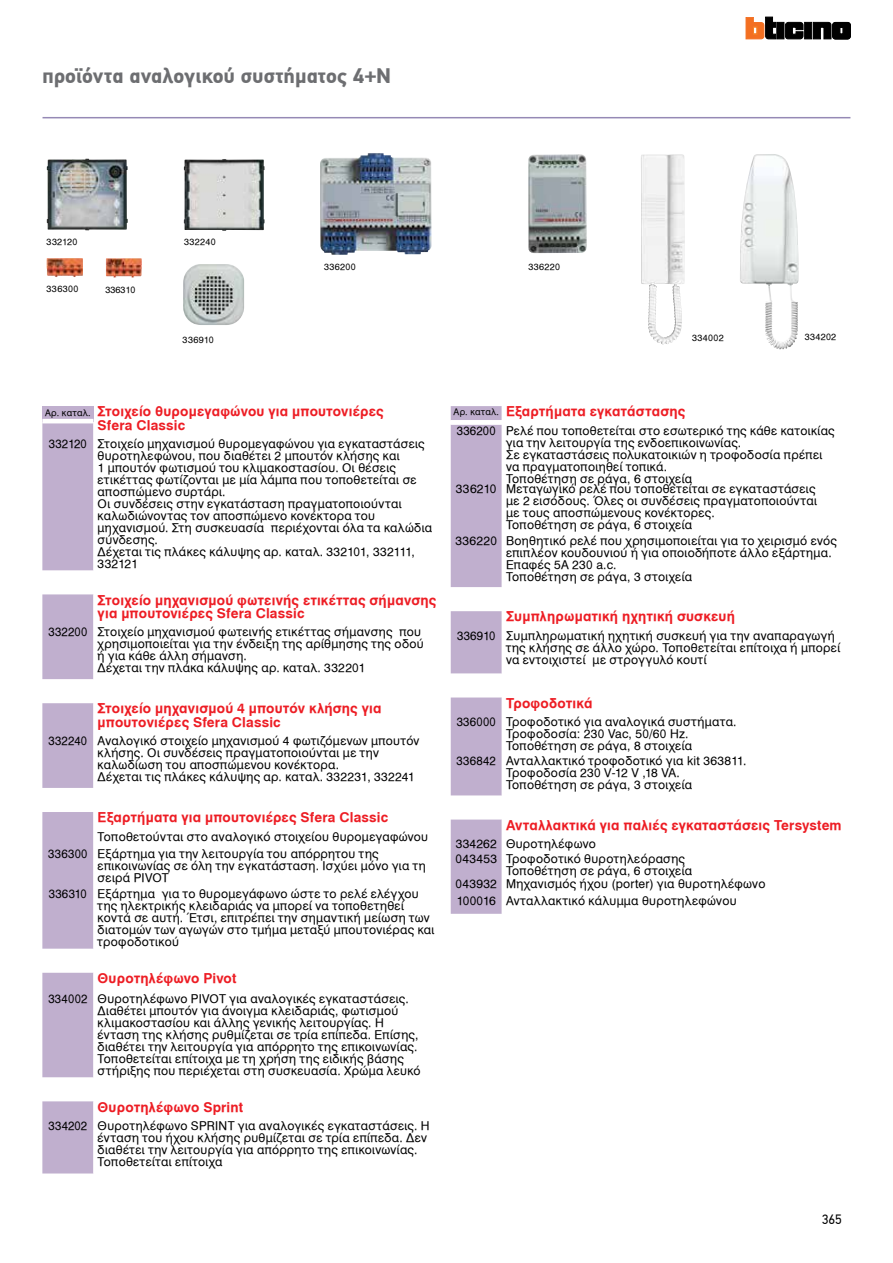
<style>
.page{position:relative;width:893px;height:1263px;background:#fff}
.page>*{position:absolute;margin:0;border:0;box-sizing:border-box;transform-origin:0 0}
.t1{font:700 21px "PF Din Text Pro";letter-spacing:.005em;color:#6d6e71}
.t2{font:13.5px/13.5px "UB Helvetica Bold";letter-spacing:.015em;color:#ed1d24}
.t3{font:13.5px "PF Din Text Pro";color:#000}
.t4{font:12px/12px "UB Helvetica Normal";letter-spacing:.025em;color:#000;scale:.95 1}
.t5{font:12px/12px "UB Helvetica Normal";letter-spacing:.025em;color:#000}
.t6{font:9px "UB Helvetica Normal";letter-spacing:.035em;color:#000}
.s1{font-family:"UB Helvetica Normal";font-size:9px;color:#000}
</style>
<div class="page">
<div style="left:777px;top:22px;width:7px;height:17px;background:#000"></div>
<div style="left:805px;top:22px;width:7px;height:17px;background:#000;border:1px solid #000"></div>
<svg style="left:813px;top:22px;width:37px;height:17px"></svg>
<svg style="left:746px;top:17px;width:30px;height:22px"></svg>
<svg style="left:785px;top:22px;width:18px;height:17px"></svg>
<img style="left:184px;top:159px;width:81px;height:72px">
<img style="left:47px;top:159px;width:81px;height:71px">
<img style="left:47px;top:258px;width:36px;height:19px">
<img style="left:740px;top:154px;width:58px;height:196px">
<img style="left:641px;top:154px;width:44px;height:191px">
<img style="left:106px;top:258px;width:36px;height:20px">
<img style="left:320px;top:153px;width:112px;height:102px">
<img style="left:528px;top:154px;width:59px;height:99px">
<img style="left:183px;top:264px;width:61px;height:61px">
<hr style="left:43px;top:117px;width:807px;height:1px;background:#9589b5">
<div style="left:42px;top:423px;width:51px;height:147px;background:#c0afce"></div>
<div style="left:42px;top:406px;width:51px;height:15px;background:#c0afce"></div>
<hr style="left:42px;top:419px;width:51px;height:4px;background:#fff">
<div style="left:42px;top:594px;width:52px;height:85px;background:#c0afce"></div>
<div style="left:42px;top:703px;width:52px;height:85px;background:#c0afce"></div>
<div style="left:42px;top:812px;width:51px;height:137px;background:#c0afce"></div>
<div style="left:42px;top:973px;width:52px;height:104px;background:#c0afce"></div>
<div style="left:42px;top:1101px;width:52px;height:72px;background:#c0afce"></div>
<div style="left:451px;top:406px;width:51px;height:181px;background:#c0afce"></div>
<div style="left:451px;top:611px;width:51px;height:62px;background:#c0afce"></div>
<div style="left:451px;top:697px;width:51px;height:98px;background:#c0afce"></div>
<div style="left:451px;top:819px;width:51px;height:95px;background:#c0afce"></div>
<h1 class="t1" style="left:43px;top:63px;width:350px">προϊόντα αναλογικού συστήματος 4+Ν</h1>
<p class="t6" style="left:47px;top:236px;width:32px">332120</p>
<p class="t6" style="left:184px;top:237px;width:33px">332240</p>
<p class="t6" style="left:47px;top:283px;width:33px">336300</p>
<p class="t6" style="left:106px;top:285px;width:32px">336310</p>
<p class="t6" style="left:183px;top:335px;width:33px">336910</p>
<p class="t6" style="left:324px;top:262px;width:33px">336200</p>
<p class="t6" style="left:528px;top:262px;width:33px">336220</p>
<p class="t6" style="left:692px;top:332px;width:33px">334002</p>
<p class="t6" style="left:805px;top:331px;width:33px">334202</p>
<p class="t2" style="left:98px;top:405px;width:288px;text-indent:-53px"><span class="s1">Αρ. καταλ.</span> Στοιχείο θυρομεγαφώνου για μπουτονιέρες<br>Sfera Classic</p>
<p class="t4" style="left:98px;top:437px;width:354px;text-indent:-49px">332120 Στοιχείο μηχανισμού θυρομεγαφώνου για εγκαταστάσεις θυροτηλεφώνου, που διαθέτει 2 μπουτόν κλήσης και<br>1 μπουτόν φωτισμού του κλιμακοστασίου. Oι θέσεις ετικέττας φωτίζονται με μία λάμπα που τοποθετείται σε αποσπώμενο συρτάρι.<br>Oι συνδέσεις στην εγκατάσταση πραγματοποιούνται καλωδιώνοντας τον αποσπώμενο κονέκτορα του μηχανισμού. Στη συσκευασία περιέχονται όλα τα καλώδια σύνδεσης.<br>Δέχεται τις πλάκες κάλυψης αρ. καταλ. 332101, 332111, 332121</p>
<p class="t2" style="left:98px;top:593px;width:340px">Στοιχείο μηχανισμού φωτεινής ετικέττας σήμανσης για μπουτονιέρες Sfera Classic</p>
<p class="t4" style="left:98px;top:626px;width:345px;text-indent:-49px">332200 Στοιχείο μηχανισμού φωτεινής ετικέττας σήμανσης που χρησιμοποιείται για την ένδειξη της αρίθμησης της οδού ή για κάθε άλλη σήμανση.<br>Δέχεται την πλάκα κάλυψης αρ. καταλ. 332201</p>
<p class="t2" style="left:98px;top:702px;width:285px">Στοιχείο μηχανισμού 4 μπουτόν κλήσης για μπουτονιέρες Sfera Classic</p>
<p class="t4" style="left:98px;top:734px;width:340px;text-indent:-49px">332240 Αναλογικό στοιχείο μηχανισμού 4 φωτιζόμενων μπουτόν κλήσης. Οι συνδέσεις πραγματοποιούνται με την καλωδίωση του αποσπώμενου κονέκτορα.<br>Δέχεται τις πλάκες κάλυψης αρ. καταλ. 332231, 332241</p>
<p class="t2" style="left:98px;top:811px;width:292px">Εξαρτήματα για μπουτονιέρες Sfera Classic</p>
<p class="t5" style="left:48px;top:827px;width:381px;line-height:17.9px;text-indent:49px">Τοποθετούνται στο αναλογικό στοιχείου θυρομεγαφώνου<br>336300 Εξάρτημα για την λειτουργία του απόρρητου της</p>
<p class="t5" style="left:98px;top:860px;width:330px">επικοινωνίας σε όλη την εγκατάσταση. Ισχύει μόνο για τη σειρά PIVOT</p>
<p class="t4" style="left:98px;top:888px;width:356px;text-indent:-49px">336310 Εξάρτημα για το θυρομεγάφωνο ώστε το ρελέ ελέγχου της ηλεκτρικής κλειδαριάς να μπορεί να τοποθετηθεί κοντά σε αυτή. Έτσι, επιτρέπει την σημαντική μείωση των διατομών των αγωγών στο τμήμα μεταξύ μπουτονιέρας και τροφοδοτικού</p>
<p class="t2" style="left:98px;top:971px;width:140px">Θυροτηλέφωνο Pivot</p>
<p class="t4" style="left:98px;top:992px;width:342px;text-indent:-49px">334002 Θυροτηλέφωνο PIVOT για αναλογικές εγκαταστάσεις.<br>Διαθέτει μπουτόν για άνοιγμα κλειδαριάς, φωτισμού κλιμακοστασίου και άλλης γενικής λειτουργίας. Η ένταση της κλήσης ρυθμίζεται σε τρία επίπεδα. Επίσης, διαθέτει την λειτουργία για απόρρητο της επικοινωνίας.<br>Τοποθετείται επίτοιχα με τη χρήση της ειδικής βάσης στήριξης που περιέχεται στη συσκευασία. Χρώμα λευκό</p>
<p class="t2" style="left:98px;top:1100px;width:147px">Θυροτηλέφωνο Sprint</p>
<p class="t4" style="left:98px;top:1120px;width:349px;text-indent:-49px">334202 Θυροτηλέφωνο SPRINT για αναλογικές εγκαταστάσεις. Η ένταση του ήχου κλήσης ρυθμίζεται σε τρία επίπεδα. Δεν διαθέτει την λειτουργία για απόρρητο της επικοινωνίας.<br>Τοποθετείται επίτοιχα</p>
<p class="t2" style="left:453px;top:405px;width:233px"><span class="s1">Αρ. καταλ.</span> Εξαρτήματα εγκατάστασης</p>
<p class="t4" style="left:506px;top:425px;width:348px;text-indent:-49px">336200 Ρελέ που τοποθετείται στο εσωτερικό της κάθε κατοικίας για την λειτουργία της ενδοεπικοινωνίας.<br>Σε εγκαταστάσεις πολυκατοικιών η τροφοδοσία πρέπει να πραγματοποιηθεί τοπικά.<br>Τοποθέτηση σε ράγα, 6 στοιχεία</p>
<p class="t5" style="left:506px;top:482px;width:313px;text-indent:-50px">336210 Μεταγωγικό ρελέ που τοποθετείται σε εγκαταστάσεις με 2 εισόδους. Όλες οι συνδέσεις πραγματοποιούνται με τους αποσπώμενους κονέκτορες.<br>Τοποθέτηση σε ράγα, 6 στοιχεία</p>
<p class="t5" style="left:506px;top:535px;width:333px;text-indent:-51px">336220 Βοηθητικό ρελέ που χρησιμοποιείται για το χειρισμό ενός επιπλέον κουδουνιού ή για οποιοδήποτε άλλο εξάρτημα.<br>Επαφές 5Α 230 a.c.<br>Τοποθέτηση σε ράγα, 3 στοιχεία</p>
<p class="t2" style="left:506px;top:610px;width:230px">Συμπληρωματική ηχητική συσκευή</p>
<p class="t4" style="left:506px;top:629px;width:353px;text-indent:-49px">336910 Συμπληρωματική ηχητική συσκευή για την αναπαραγωγή της κλήσης σε άλλο χώρο. Τοποθετείται επίτοιχα ή μπορεί να εντοιχιστεί με στρογγυλό κουτί</p>
<p class="t2" style="left:506px;top:696px;width:88px">Τροφοδοτικά</p>
<p class="t4" style="left:457px;top:716px;width:296px;text-align:center">336000 Τροφοδοτικό για αναλογικά συστήματα.<br>Τροφοδοσία: 230 Vac, 50/60 Hz.<br>Τοποθέτηση σε ράγα, 8 στοιχεία</p>
<p class="t4" style="left:506px;top:755px;width:255px;text-indent:-49px">336842 Ανταλλακτικό τροφοδοτικό για kit 363811.<br>Τροφοδοσία 230 V-12 V ,18 VΑ.<br>Τοποθέτηση σε ράγα, 3 στοιχεία</p>
<p class="t2" style="left:506px;top:818px;width:337px">Ανταλλακτικά για παλιές εγκαταστάσεις Tersystem</p>
<p class="t5" style="left:455px;top:837px;width:231px;line-height:14.4px">334262 Θυροτηλέφωνο<br>043453 Τροφοδοτικό θυροτηλεόρασης</p>
<p class="t5" style="left:456px;top:864px;width:311px;line-height:13.5px;text-indent:50px">Τοποθέτηση σε ράγα, 6 στοιχεία<br>043932 Μηχανισμός ήχου (porter) για θυροτηλέφωνο</p>
<p class="t5" style="left:457px;top:895px;width:282px">100016 Ανταλλακτικό κάλυμμα θυροτηλεφώνου</p>
<p class="t3" style="left:822px;top:1212px;width:22px">365</p>
</div>
